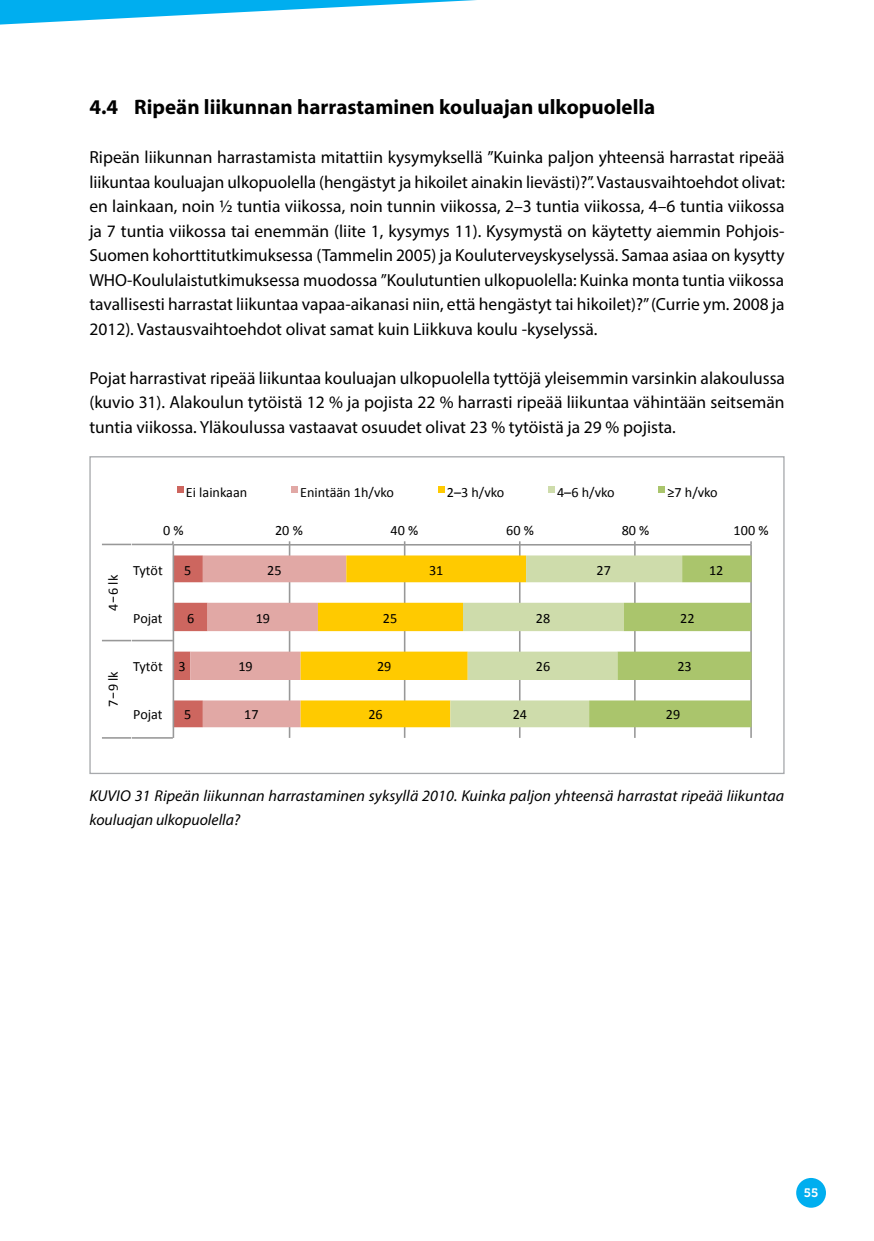
<style>
.page{position:relative;width:874px;height:1241px;background:#fff}
.page>*{position:absolute;margin:0;border:0;box-sizing:border-box;transform-origin:0 0}
.t1{font:700 21px "Myriad Pro";color:#000}
.t2{font:17.5px/24.5px "Myriad Pro";color:#000;text-align:justify}
.t3{font:italic 15.75px/24.5px "Myriad Pro";letter-spacing:.005em;color:#000}
.t4{font:14.17px "Calibri";color:#000}
.t5{font:12.25px "Museo 700";color:#fff}
.s1{font-family:"Lucida Grande"}
</style>
<div class="page">
<svg style="left:0;top:0;width:477px;height:25px"></svg>
<div style="left:795px;top:1177px;width:30px;height:30px;background:#00aeef;border-radius:50%"></div>
<svg style="left:102px;top:486px;width:650px;height:253px"></svg>
<p class="t1" style="left:89px;top:93px;width:567px">4.4 Ripeän liikunnan harrastaminen kouluajan ulkopuolella</p>
<p class="t2" style="left:89px;top:145px;width:696px">Ripeän liikunnan harrastamista mitattiin kysymyksellä ”Kuinka paljon yhteensä harrastat ripeää liikuntaa kouluajan ulkopuolella (hengästyt ja hikoilet ainakin lievästi)?”. Vastausvaihtoehdot olivat: en lainkaan, noin ½ tuntia viikossa, noin tunnin viikossa, 2–3 tuntia viikossa, 4–6 tuntia viikossa ja 7 tuntia viikossa tai enemmän (liite 1, kysymys 11). Kysymystä on käytetty aiemmin Pohjois-Suomen kohorttitutkimuksessa (Tammelin 2005) ja Kouluterveyskyselyssä. Samaa asiaa on kysytty WHO-Koululaistutkimuksessa muodossa ”Koulutuntien ulkopuolella: Kuinka monta tuntia viikossa tavallisesti harrastat liikuntaa vapaa-aikanasi niin, että hengästyt tai hikoilet)?” (Currie ym. 2008 ja 2012). Vastausvaihtoehdot olivat samat kuin Liikkuva koulu -kyselyssä.</p>
<p class="t2" style="left:89px;top:365px;width:696px">Pojat harrastivat ripeää liikuntaa kouluajan ulkopuolella tyttöjä yleisemmin varsinkin alakoulussa (kuvio 31). Alakoulun tytöistä 12 % ja pojista 22 % harrasti ripeää liikuntaa vähintään seitsemän tuntia viikossa. Yläkoulussa vastaavat osuudet olivat 23 % tytöistä ja 29 % pojista.</p>
<p class="t4" style="left:186px;top:483px;width:63px">Ei lainkaan</p>
<p class="t4" style="left:300px;top:483px;width:95px">Enintään 1h/vko</p>
<p class="t4" style="left:446px;top:483px;width:59px">2–3 h/vko</p>
<p class="t4" style="left:557px;top:483px;width:59px">4–6 h/vko</p>
<p class="t4" style="left:667px;top:483px;width:52px">≥7 h/vko</p>
<p class="t4" style="left:104px;top:611px;width:38px;rotate:-90deg">4<span class="s1">‒</span>6 lk</p>
<p class="t4" style="left:104px;top:707px;width:38px;rotate:-90deg">7<span class="s1">‒</span>9 lk</p>
<p class="t4" style="left:163px;top:521px;width:22px">0 %</p>
<p class="t4" style="left:275px;top:521px;width:29px">20 %</p>
<p class="t4" style="left:390px;top:521px;width:29px">40 %</p>
<p class="t4" style="left:506px;top:521px;width:29px">60 %</p>
<p class="t4" style="left:621px;top:521px;width:29px">80 %</p>
<p class="t4" style="left:733px;top:521px;width:36px">100 %</p>
<p class="t4" style="left:133px;top:561px;width:31px">Tytöt</p>
<p class="t4" style="left:133px;top:609px;width:31px">Pojat</p>
<p class="t4" style="left:133px;top:657px;width:31px">Tytöt</p>
<p class="t4" style="left:133px;top:705px;width:31px">Pojat</p>
<p class="t4" style="left:184px;top:561px;width:9px">5</p>
<p class="t4" style="left:187px;top:609px;width:9px">6</p>
<p class="t4" style="left:178px;top:657px;width:9px">3</p>
<p class="t4" style="left:184px;top:705px;width:9px">5</p>
<p class="t4" style="left:267px;top:561px;width:16px">25</p>
<p class="t4" style="left:255px;top:609px;width:16px">19</p>
<p class="t4" style="left:238px;top:657px;width:16px">19</p>
<p class="t4" style="left:244px;top:705px;width:16px">17</p>
<p class="t4" style="left:382px;top:609px;width:16px">25</p>
<p class="t4" style="left:377px;top:657px;width:16px">29</p>
<p class="t4" style="left:368px;top:705px;width:16px">26</p>
<p class="t4" style="left:429px;top:561px;width:16px">31</p>
<p class="t4" style="left:535px;top:609px;width:16px">28</p>
<p class="t4" style="left:535px;top:657px;width:16px">26</p>
<p class="t4" style="left:512px;top:705px;width:16px">24</p>
<p class="t4" style="left:596px;top:561px;width:16px">27</p>
<p class="t4" style="left:679px;top:609px;width:16px">22</p>
<p class="t4" style="left:677px;top:657px;width:16px">23</p>
<p class="t4" style="left:665px;top:705px;width:16px">29</p>
<p class="t4" style="left:708px;top:561px;width:16px">12</p>
<p class="t3" style="left:89px;top:782px;width:696px;text-indent:45px">31 Ripeän liikunnan harrastaminen syksyllä 2010. Kuinka paljon yhteensä harrastat ripeää liikuntaa kouluajan ulkopuolella?</p>
<p class="t3" style="left:89px;top:782px;width:18px">KUVIO</p>
<p class="t5" style="left:803px;top:1185px;width:16px">55</p>
</div>
